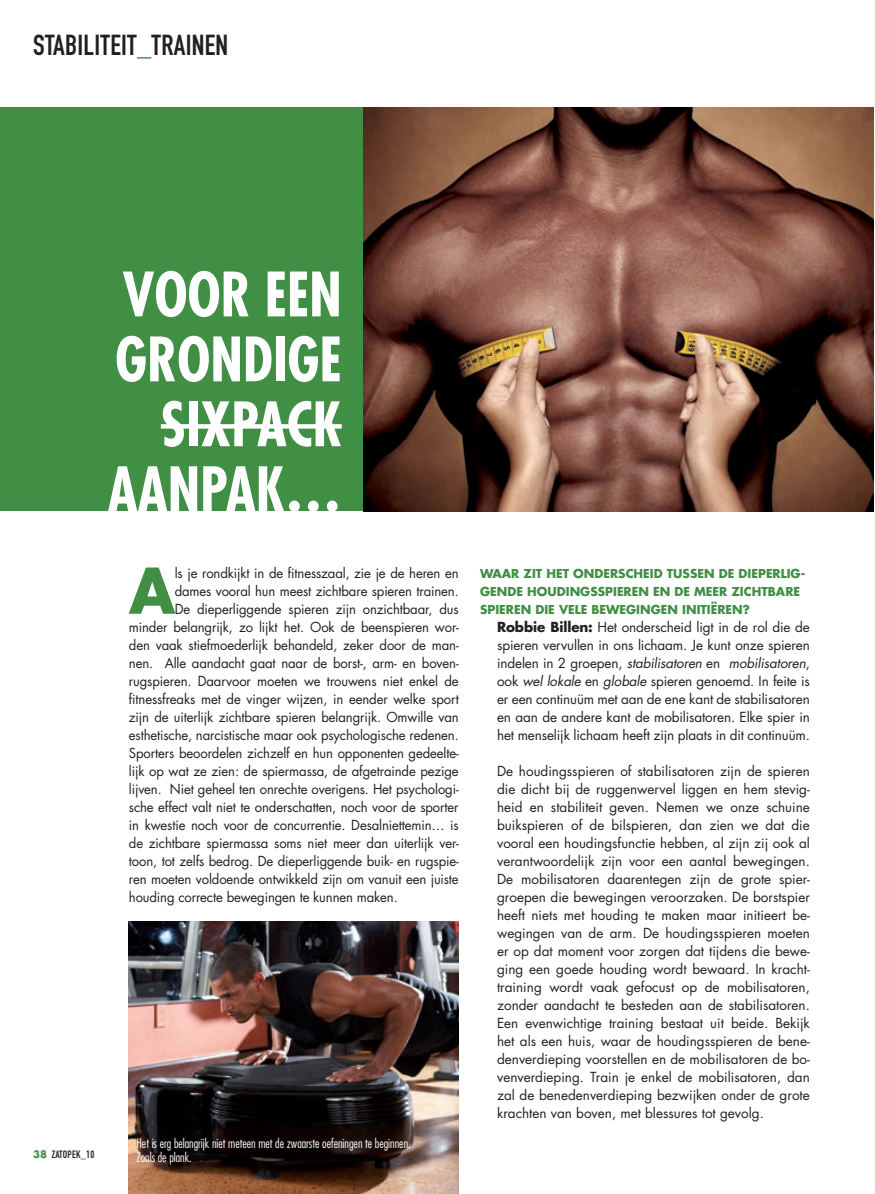
<style>
.page{position:relative;width:875px;height:1194px;background:#fff}
.page>*{position:absolute;margin:0;border:0;box-sizing:border-box;transform-origin:0 0}
.Texte{font:700 61.2px "Futura";color:#418e45}
.Titre{font:700 condensed 59.4px/64.8px "Futura";color:#fff;text-align:right;scale:.95 1}
.t1{font:28.5px "DIN Engschrift Alternate";letter-spacing:.01em;color:#231f20}
.réponse{font:13.5px/18px "Futura";letter-spacing:-.005em;color:#231f20;text-align:justify}
.Texte-2{font:13.5px "Futura";letter-spacing:-.01em;color:#231f20}
.t2{font:300 condensed 12.75px/13.5px "Futura";color:#fff}
.Question{font:700 12px/18px "Futura";color:#418e45}
.t3{font:10.5px "DIN Engschrift Alternate";letter-spacing:.02em;color:#231f20}
.s1{color:#418e45}
.s2{font-family:"Futura";font-weight:700;font-size:10.05px;color:#418e45}
.s3{font-family:"DIN Engschrift"}
.s4{font-weight:700}
.s5{font-style:italic}
</style>
<div class="page">
<div style="left:0;top:108px;width:499px;height:403px;background:#418e45"></div>
<img style="left:363px;top:108px;width:510px;height:403px">
<svg style="left:161px;top:424px;width:180px;height:4px"></svg>
<img style="left:129px;top:921px;width:329px;height:272px">
<p class="t1" style="left:33px;top:28px;width:196px">STABILITEIT<span class="s1">_</span>TRAINEN</p>
<p class="Titre" style="left:108px;top:261px;width:248px">VOOR EEN<br>GRONDIGE<br>SIXPACK<br>AANPAK…</p>
<p class="t3" style="left:33px;top:1147px;width:63px"><span class="s2">38</span> ZATOPEK<span class="s3">_10</span></p>
<p class="Texte" style="left:129px;top:548px;width:48px">A</p>
<p class="Texte-2" style="left:175px;top:563px;width:285px">ls je rondkijkt in de fitnesszaal, zie je de heren en</p>
<p class="Texte-2" style="left:175px;top:581px;width:285px">dames vooral hun meest zichtbare spieren trainen.</p>
<p class="Texte-2" style="left:175px;top:599px;width:285px">De dieperliggende spieren zijn onzichtbaar, dus</p>
<p class="Texte-2" style="left:129px;top:617px;width:331px">minder belangrijk, zo lijkt het. Ook de beenspieren wor-</p>
<p class="Texte-2" style="left:129px;top:635px;width:331px">den vaak stiefmoederlijk behandeld, zeker door de man-</p>
<p class="Texte-2" style="left:129px;top:653px;width:331px">nen. Alle aandacht gaat naar de borst-, arm- en boven-</p>
<p class="Texte-2" style="left:129px;top:671px;width:331px">rugspieren. Daarvoor moeten we trouwens niet enkel de</p>
<p class="Texte-2" style="left:129px;top:689px;width:331px">fitnessfreaks met de vinger wijzen, in eender welke sport</p>
<p class="Texte-2" style="left:129px;top:707px;width:331px">zijn de uiterlijk zichtbare spieren belangrijk. Omwille van</p>
<p class="Texte-2" style="left:129px;top:725px;width:331px">esthetische, narcistische maar ook psychologische redenen.</p>
<p class="Texte-2" style="left:129px;top:743px;width:331px">Sporters beoordelen zichzelf en hun opponenten gedeelte-</p>
<p class="Texte-2" style="left:129px;top:761px;width:331px">lijk op wat ze zien: de spiermassa, de afgetrainde pezige</p>
<p class="Texte-2" style="left:129px;top:779px;width:331px">lijven. Niet geheel ten onrechte overigens. Het psychologi-</p>
<p class="Texte-2" style="left:129px;top:797px;width:331px">sche effect valt niet te onderschatten, noch voor de sporter</p>
<p class="Texte-2" style="left:129px;top:815px;width:331px">in kwestie noch voor de concurrentie. Desalniettemin… is</p>
<p class="Texte-2" style="left:129px;top:833px;width:331px">de zichtbare spiermassa soms niet meer dan uiterlijk ver-</p>
<p class="Texte-2" style="left:129px;top:851px;width:331px">toon, tot zelfs bedrog. De dieperliggende buik- en rugspie-</p>
<p class="Texte-2" style="left:129px;top:869px;width:331px">ren moeten voldoende ontwikkeld zijn om vanuit een juiste</p>
<p class="Texte-2" style="left:129px;top:887px;width:270px">houding correcte bewegingen te kunnen maken.</p>
<p class="t2" style="left:136px;top:1136px;width:276px">Het is erg belangrijk niet meteen met de zwaarste oefeningen te beginnen.<br>Zoals de plank.</p>
<p class="Question" style="left:480px;top:563px;width:327px">WAAR ZIT HET ONDERSCHEID TUSSEN DE DIEPERLIG-<br>GENDE HOUDINGSSPIEREN EN DE MEER ZICHTBARE<br>SPIEREN DIE VELE BEWEGINGEN INITIËREN?</p>
<p class="réponse" style="left:497px;top:617px;width:314px"><span class="s4">Robbie Billen:</span> Het onderscheid ligt in de rol die de spieren vervullen in ons lichaam. Je kunt onze spieren indelen in 2 groepen, <span class="s5">stabilisatoren</span> en <span class="s5">mobilisatoren</span>, ook <span class="s5">wel lokale</span> en <span class="s5">globale</span> spieren genoemd. In feite is er een continuüm met aan de ene kant de stabilisatoren en aan de andere kant de mobilisatoren. Elke spier in het menselijk lichaam heeft zijn plaats in dit continuüm.</p>
<p class="réponse" style="left:497px;top:761px;width:314px">De houdingsspieren of stabilisatoren zijn de spieren die dicht bij de ruggenwervel liggen en hem stevig&shy;heid en stabiliteit geven. Nemen we onze schuine buikspieren of de bilspieren, dan zien we dat die vooral een houdingsfunctie hebben, al zijn zij ook al verantwoordelijk zijn voor een aantal bewegingen.<br>De mobilisatoren daarentegen zijn de grote spier&shy;groepen die bewegingen veroorzaken. De borstspier heeft niets met houding te maken maar initieert be&shy;wegingen van de arm. De houdingsspieren moeten er op dat moment voor zorgen dat tijdens die bewe&shy;ging een goede houding wordt bewaard. In kracht&shy;training wordt vaak gefocust op de mobilisatoren, zonder aandacht te besteden aan de stabilisatoren.<br>Een evenwichtige training bestaat uit beide. Bekijk het als een huis, waar de houdingsspieren de bene&shy;denverdieping voorstellen en de mobilisatoren de bo&shy;venverdieping. Train je enkel de mobilisatoren, dan zal de benedenverdieping bezwijken onder de grote krachten van boven, met blessures tot gevolg.</p>
</div>
